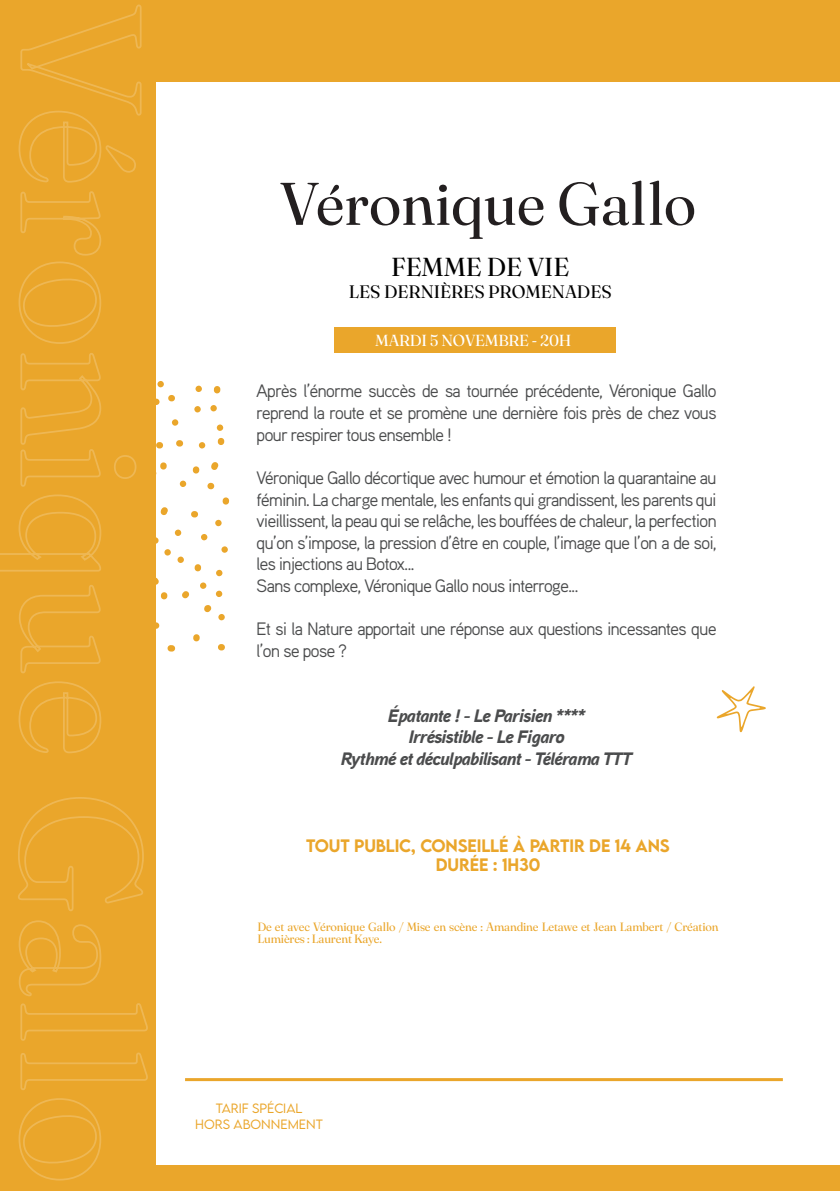
<style>
.page{position:relative;width:840px;height:1191px;background:#fff}
.page>*{position:absolute;margin:0;border:0;box-sizing:border-box;transform-origin:0 0}
.t1{font:60px "Fraunces 72 pt";color:#231f20}
.t2{font:26px "Fraunces 72 pt";color:#000}
.t3{font:18px/21.6px "Aaux Pro";letter-spacing:-.06em;color:#4b4c4d;text-align:justify}
.t4{font:italic 900 18px "Aaux Pro";letter-spacing:-.06em;color:#4b4c4d}
.t5{font:18px "Fraunces 72 pt";color:#000}
.t6{font:500 16px "LEMONMILK";letter-spacing:-.01em;color:#eaa62b}
.t7{font:16px "Fraunces 72 pt";letter-spacing:-.01em;color:#fff}
.t8{font:12px/12px "Fraunces 72 pt";letter-spacing:-.01em;color:#eaa62b}
.t9{font:300 12px "LEMONMILK";color:#eaa62b}
</style>
<div class="page">
<div style="left:334px;top:327px;width:281px;height:25px;background:#eaa62b"></div>
<svg style="left:716px;top:686px;width:49px;height:46px"></svg>
<div style="left:0;top:0;width:155px;height:1191px;background:#eaa62b"></div>
<div style="left:0;top:0;width:839px;height:82px;background:#eaa62b"></div>
<div style="left:0;top:1165px;width:839px;height:26px;background:#eaa62b"></div>
<svg style="left:214px;top:386px;width:6px;height:7px"></svg>
<div style="left:216px;top:424px;width:7px;height:7px;background:#eaa62b;border-radius:50%"></div>
<div style="left:195px;top:385px;width:7px;height:7px;background:#eaa62b;border-radius:50%"></div>
<div style="left:194px;top:406px;width:7px;height:6px;background:#eaa62b;border-radius:50%"></div>
<div style="left:172px;top:419px;width:6px;height:7px;background:#eaa62b;border-radius:50%"></div>
<div style="left:210px;top:405px;width:7px;height:6px;background:#eaa62b;border-radius:50%"></div>
<svg style="left:168px;top:395px;width:7px;height:6px"></svg>
<svg style="left:218px;top:438px;width:6px;height:7px"></svg>
<svg style="left:199px;top:442px;width:6px;height:6px"></svg>
<svg style="left:176px;top:440px;width:7px;height:6px"></svg>
<svg style="left:207px;top:483px;width:7px;height:6px"></svg>
<div style="left:221px;top:546px;width:7px;height:7px;background:#eaa62b;border-radius:50%"></div>
<div style="left:216px;top:590px;width:6px;height:7px;background:#eaa62b;border-radius:50%"></div>
<svg style="left:218px;top:644px;width:7px;height:6px"></svg>
<svg style="left:193px;top:634px;width:6px;height:7px"></svg>
<svg style="left:204px;top:605px;width:7px;height:7px"></svg>
<div style="left:218px;top:614px;width:7px;height:6px;background:#eaa62b;border-radius:50%"></div>
<svg style="left:216px;top:570px;width:6px;height:6px"></svg>
<div style="left:200px;top:582px;width:6px;height:7px;background:#eaa62b;border-radius:50%"></div>
<svg style="left:201px;top:534px;width:6px;height:6px"></svg>
<svg style="left:215px;top:520px;width:6px;height:6px"></svg>
<svg style="left:222px;top:497px;width:7px;height:7px"></svg>
<svg style="left:191px;top:511px;width:7px;height:6px"></svg>
<div style="left:180px;top:480px;width:6px;height:7px;background:#eaa62b;border-radius:50%"></div>
<svg style="left:193px;top:466px;width:6px;height:7px"></svg>
<svg style="left:161px;top:507px;width:7px;height:8px"></svg>
<svg style="left:211px;top:462px;width:7px;height:8px"></svg>
<div style="left:175px;top:529px;width:6px;height:7px;background:#eaa62b;border-radius:50%"></div>
<div style="left:177px;top:556px;width:7px;height:7px;background:#eaa62b;border-radius:50%"></div>
<svg style="left:194px;top:564px;width:7px;height:7px"></svg>
<svg style="left:182px;top:591px;width:7px;height:7px"></svg>
<svg style="left:155px;top:577px;width:4px;height:8px"></svg>
<svg style="left:155px;top:537px;width:3px;height:7px"></svg>
<div style="left:164px;top:549px;width:7px;height:6px;background:#eaa62b;border-radius:50%"></div>
<svg style="left:161px;top:592px;width:6px;height:7px"></svg>
<svg style="left:167px;top:645px;width:8px;height:6px"></svg>
<svg style="left:155px;top:622px;width:4px;height:7px"></svg>
<div style="left:157px;top:381px;width:7px;height:6px;background:#eaa62b;border-radius:50%"></div>
<svg style="left:156px;top:442px;width:7px;height:6px"></svg>
<div style="left:153px;top:398px;width:6px;height:7px;background:#eaa62b;border-radius:50%"></div>
<svg style="left:155px;top:462px;width:12px;height:14px"></svg>
<hr style="left:185px;top:1078px;width:597px;height:3px;background:#eaa62b">
<svg style="left:0;top:4px;width:148px;height:1177px"></svg>
<p class="t1" style="left:280px;top:161px;width:417px">Véronique Gallo</p>
<p class="t2" style="left:391px;top:248px;width:180px">FEMME DE VIE</p>
<p class="t5" style="left:348px;top:278px;width:264px">LES DERNIÈRES PROMENADES</p>
<p class="t7" style="left:375px;top:329px;width:197px">MARDI 5 NOVEMBRE - 20H</p>
<p class="t3" style="left:256px;top:380px;width:462px">Après l’énorme succès de sa tournée précédente, Véronique Gallo reprend la route et se promène une dernière fois près de chez vous pour respirer tous ensemble !</p>
<p class="t3" style="left:256px;top:466px;width:462px">Véronique Gallo décortique avec humour et émotion la quarantaine au féminin. La charge mentale, les enfants qui grandissent, les parents qui vieillissent, la peau qui se relâche, les bouffées de chaleur, la perfection qu’on s’impose, la pression d’être en couple, l’image que l’on a de soi, les injections au Botox...</p>
<p class="t3" style="left:256px;top:574px;width:324px">Sans complexe, Véronique Gallo nous interroge...</p>
<p class="t3" style="left:256px;top:617px;width:462px">Et si la Nature apportait une réponse aux questions incessantes que l’on se pose ?</p>
<p class="t4" style="left:387px;top:703px;width:199px">Épatante ! - Le Parisien ****</p>
<p class="t4" style="left:408px;top:725px;width:158px">Irrésistible - Le Figaro</p>
<p class="t4" style="left:340px;top:747px;width:293px">Rythmé et déculpabilisant - Télérama TTT</p>
<p class="t6" style="left:306px;top:835px;width:365px">TOUT PUBLIC, CONSEILLÉ À PARTIR DE 14 ANS</p>
<p class="t6" style="left:435px;top:854px;width:106px">DURÉE : 1H30</p>
<p class="t8" style="left:257px;top:920px;width:462px">De et avec Véronique Gallo / Mise en scène : Amandine Letawe et Jean Lambert / Création<br>Lumières : Laurent Kaye.</p>
<p class="t9" style="left:215px;top:1100px;width:88px">TARIF SPÉCIAL</p>
<p class="t9" style="left:195px;top:1116px;width:129px">HORS ABONNEMENT</p>
</div>
